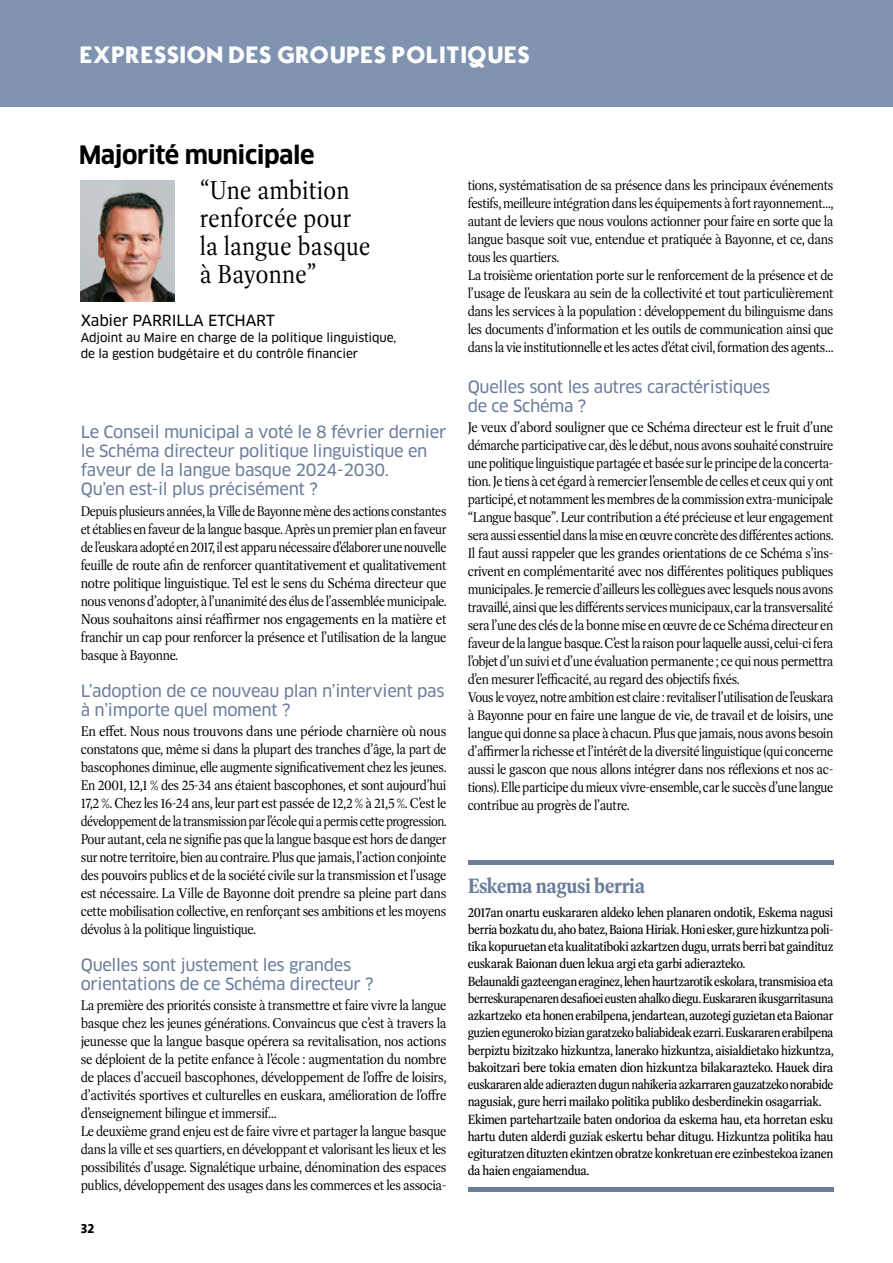
<style>
.page{position:relative;width:893px;height:1263px;background:#fff}
.page>*{position:absolute;margin:0;border:0;box-sizing:border-box;transform-origin:0 0}
.t1{font:26.25px/28px "Dashiell Bright";letter-spacing:.01em;color:#000;scale:.9 1}
.t2{font:700 24.75px "Clan OT";letter-spacing:-.02em;color:#000}
.t3{font:24px "Typo Graphica";letter-spacing:.08em;color:#fff}
.t4{font:700 21px "Dashiell Bright";letter-spacing:-.02em;color:#6a7d9b;scale:.92 1}
.t5{font:16.5px/19px "Clan OT News";letter-spacing:-.02em;color:#6a7d9b}
.t6{font:15px "Clan OT News";letter-spacing:-.01em;color:#000}
.t7{font:14.25px/18px "Dashiell Bright";letter-spacing:-.03em;color:#000;text-align:justify;scale:.92 1}
.t8{font:14.25px/18px "Dashiell Bright";letter-spacing:-.03em;color:#000;text-align:justify;scale:.9 1}
.t9{font:14.25px/18px "Dashiell Bright";letter-spacing:-.03em;color:#000;text-align:justify;scale:.94 1}
.t10{font:14.25px/18px "Dashiell Bright";letter-spacing:-.03em;color:#000;text-align:justify;scale:.96 1}
.t11{font:14.25px/18px "Dashiell Bright";letter-spacing:-.03em;color:#000;text-align:justify;scale:.95 1}
.t12{font:500 13.5px/17.2px "Dashiell Bright";letter-spacing:-.03em;color:#000;text-align:justify;scale:.9 1}
.t13{font:500 13.5px/17.2px "Dashiell Bright";letter-spacing:-.03em;color:#000;text-align:justify;scale:.92 1}
.t14{font:500 13.5px/17.2px "Dashiell Bright";letter-spacing:-.03em;color:#000;text-align:justify;scale:.93 1}
.t15{font:700 13.5px "Seravek";color:#000}
.t16{font:12px/15.8px "Clan OT News";letter-spacing:-.01em;color:#000}
</style>
<div class="page">
<div style="left:0;top:0;width:893px;height:106px;background:#8094b1"></div>
<img style="left:81px;top:181px;width:93px;height:121px">
<hr style="left:468px;top:860px;width:365px;height:4px;background:#6a7d9b">
<hr style="left:468px;top:1187px;width:365px;height:4px;background:#6a7d9b">
<p class="t3" style="left:81px;top:39px;width:450px">EXPRESSION DES GROUPES POLITIQUES</p>
<p class="t2" style="left:79px;top:141px;width:237px">Majorité municipale</p>
<p class="t1" style="left:200px;top:176px;width:191px">“Une ambition renforcée pour la langue basque à Bayonne”</p>
<p class="t6" style="left:81px;top:312px;width:195px">Xabier PARRILLA ETCHART</p>
<p class="t16" style="left:81px;top:330px;width:317px">Adjoint au Maire en charge de la politique linguistique, de la gestion budgétaire et du contrôle financier</p>
<p class="t5" style="left:81px;top:423px;width:367px">Le Conseil municipal a voté le 8 février dernier le Schéma directeur politique linguistique en faveur de la langue basque 2024-2030.<br>Qu’en est-il plus précisément ?</p>
<p class="t8" style="left:81px;top:502px;width:408px">Depuis plusieurs années, la Ville de Bayonne mène des actions constantes et établies en faveur de la langue basque. Après un premier plan en faveur de l’euskara adopté en 2017, il est apparu nécessaire d’élaborer une nouvelle feuille de route afin de renforcer quantitativement et qualitativement notre politique linguistique. Tel est le sens du Schéma directeur que nous venons d’adopter, à l’unanimité des élus de l’assemblée municipale.</p>
<p class="t11" style="left:81px;top:610px;width:387px">Nous souhaitons ainsi réaffirmer nos engagements en la matière et franchir un cap pour renforcer la présence et l’utilisation de la langue basque à Bayonne.</p>
<p class="t5" style="left:81px;top:681px;width:365px">L’adoption de ce nouveau plan n’intervient pas à n’importe quel moment ?</p>
<p class="t10" style="left:81px;top:722px;width:383px">En effet. Nous nous trouvons dans une période charnière où nous constatons que, même si dans la plupart des tranches d’âge, la part de bascophones diminue, elle augmente significativement chez les jeunes.<br>En 2001, 12,1 % des 25-34 ans étaient bascophones, et sont aujourd’hui 17,2 %. Chez les 16-24 ans, leur part est passée de 12,2 % à 21,5 %. C’est le développement de la transmission par l’école qui a permis cette progression.</p>
<p class="t7" style="left:81px;top:830px;width:399px">Pour autant, cela ne signifie pas que la langue basque est hors de danger sur notre territoire, bien au contraire. Plus que jamais, l’action conjointe des pouvoirs publics et de la société civile sur la transmission et l’usage est nécessaire. La Ville de Bayonne doit prendre sa pleine part dans cette mobilisation collective, en renforçant ses ambitions et les moyens dévolus à la politique linguistique.</p>
<p class="t5" style="left:81px;top:955px;width:294px">Quelles sont justement les grandes orientations de ce Schéma directeur ?</p>
<p class="t7" style="left:81px;top:996px;width:399px">La première des priorités consiste à transmettre et faire vivre la langue basque chez les jeunes générations. Convaincus que c’est à travers la jeunesse que la langue basque opérera sa revitalisation, nos actions se déploient de la petite enfance à l’école : augmentation du nombre de places d’accueil bascophones, développement de l’offre de loisirs, d’activités sportives et culturelles en euskara, amélioration de l’offre d’enseignement bilingue et immersif…</p>
<p class="t7" style="left:81px;top:1122px;width:399px">Le deuxième grand enjeu est de faire vivre et partager la langue basque dans la ville et ses quartiers, en développant et valorisant les lieux et les possibilités d’usage. Signalétique urbaine, dénomination des espaces publics, développement des usages dans les commerces et les associa-</p>
<p class="t15" style="left:81px;top:1218px;width:15px">32</p>
<p class="t7" style="left:468px;top:176px;width:399px">tions, systématisation de sa présence dans les principaux événements festifs, meilleure intégration dans les équipements à fort rayonnement…, autant de leviers que nous voulons actionner pour faire en sorte que la langue basque soit vue, entendue et pratiquée à Bayonne, et ce, dans tous les quartiers.</p>
<p class="t7" style="left:468px;top:266px;width:399px">La troisième orientation porte sur le renforcement de la présence et de l’usage de l’euskara au sein de la collectivité et tout particulièrement dans les services à la population : développement du bilinguisme dans les documents d’information et les outils de communication ainsi que dans la vie institutionnelle et les actes d’état civil, formation des agents…</p>
<p class="t5" style="left:468px;top:377px;width:304px">Quelles sont les autres caractéristiques de ce Schéma ?</p>
<p class="t9" style="left:468px;top:418px;width:391px">Je veux d’abord souligner que ce Schéma directeur est le fruit d’une démarche participative car, dès le début, nous avons souhaité construire une politique linguistique partagée et basée sur le principe de la concerta&shy;tion. Je tiens à cet égard à remercier l’ensemble de celles et ceux qui y ont participé, et notamment les membres de la commission extra-municipale “Langue basque”. Leur contribution a été précieuse et leur engagement sera aussi essentiel dans la mise en œuvre concrète des différentes actions.</p>
<p class="t7" style="left:468px;top:544px;width:399px">Il faut aussi rappeler que les grandes orientations de ce Schéma s’ins&shy;crivent en complémentarité avec nos différentes politiques publiques municipales. Je remercie d’ailleurs les collègues avec lesquels nous avons travaillé, ainsi que les différents services municipaux, car la transversalité sera l’une des clés de la bonne mise en œuvre de ce Schéma directeur en faveur de la langue basque. C’est la raison pour laquelle aussi, celui-ci fera l’objet d’un suivi et d’une évaluation permanente ; ce qui nous permettra d’en mesurer l’efficacité, au regard des objectifs fixés.</p>
<p class="t8" style="left:468px;top:688px;width:408px">Vous le voyez, notre ambition est claire : revitaliser l’utilisation de l’euskara à Bayonne pour en faire une langue de vie, de travail et de loisirs, une langue qui donne sa place à chacun. Plus que jamais, nous avons besoin d’affirmer la richesse et l’intérêt de la diversité linguistique (qui concerne aussi le gascon que nous allons intégrer dans nos réflexions et nos ac&shy;tions). Elle participe du mieux vivre-ensemble, car le succès d’une langue contribue au progrès de l’autre.</p>
<p class="t4" style="left:468px;top:873px;width:194px">Eskema nagusi berria</p>
<p class="t13" style="left:468px;top:903px;width:399px">2017an onartu euskararen aldeko lehen planaren ondotik, Eskema nagusi berria bozkatu du, aho batez, Baiona Hiriak. Honi esker, gure hizkuntza poli&shy;tika kopuruetan eta kualitatiboki azkartzen dugu, urrats berri bat gaindituz euskarak Baionan duen lekua argi eta garbi adierazteko.</p>
<p class="t12" style="left:468px;top:972px;width:408px">Belaunaldi gazteengan eraginez, lehen haurtzarotik eskolara, transmisioa eta berreskurapenaren desafioei eusten ahalko diegu. Euskararen ikusgarritasuna azkartzeko eta honen erabilpena, jendartean, auzotegi guzietan eta Baionar guzien eguneroko bizian garatzeko baliabideak ezarri. Euskararen erabilpena berpiztu bizitzako hizkuntza, lanerako hizkuntza, aisialdietako hizkuntza, bakoitzari bere tokia ematen dion hizkuntza bilakarazteko. Hauek dira euskararen alde adierazten dugun nahikeria azkarraren gauzatzeko norabide nagusiak, gure herri mailako politika publiko desberdinekin osagarriak.</p>
<p class="t14" style="left:468px;top:1110px;width:395px">Ekimen partehartzaile baten ondorioa da eskema hau, eta horretan esku hartu duten alderdi guziak eskertu behar ditugu. Hizkuntza politika hau egituratzen dituzten ekintzen obratze konkretuan ere ezinbestekoa izanen da haien engaiamendua.</p>
</div>
